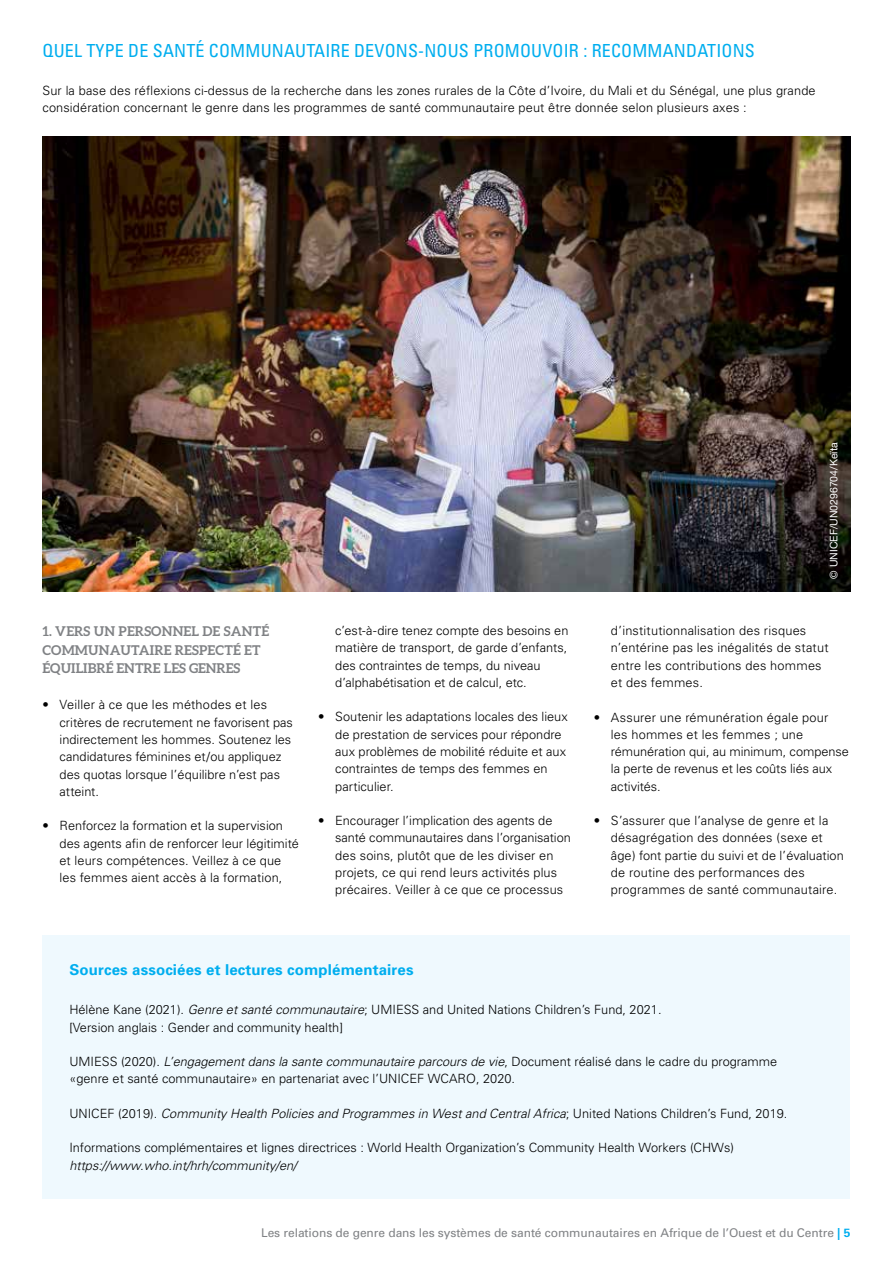
<style>
.page{position:relative;width:893px;height:1263px;background:#fff}
.page>*{position:absolute;margin:0;border:0;box-sizing:border-box;transform-origin:0 0}
.t1{font:condensed 18px "Univers";letter-spacing:.01em;color:#00aeef}
.t2{font:700 15px "Univers";letter-spacing:.01em;color:#00aeef}
.t3{font:700 13.5px/18.8px "Aleo";letter-spacing:.01em;color:#808285}
.t4{font:300 12.75px/17.2px "Univers";letter-spacing:.005em;color:#000}
.t5{font:italic 300 12.75px "Univers";color:#000}
.t6{font:12px "Univers";letter-spacing:-.005em;color:#808285}
.t7{font:10.5px "Helvetica Neue";color:#fff}
.s1{font-style:italic}
.s2{font-style:normal}
.s3{font-weight:700;color:#00aeef}
</style>
<div class="page">
<div style="left:43px;top:935px;width:807px;height:264px;background:#eff9fe"></div>
<img style="left:43px;top:136px;width:807px;height:455px">
<h1 class="t1" style="left:43px;top:39px;width:605px">QUEL TYPE DE SANTÉ COMM UNAUTAIRE DEVONS-NOUS PROM OUVOIR : RECOMMA</h1>
<h1 class="t1" style="left:674px;top:39px;width:82px">NDATIONS</h1>
<p class="t4" style="left:43px;top:82px;width:775px">Sur la base des réflexions ci-dessus de la recherche dans les zones rurales de la Côte d’Ivoire, du Mali et du Sénégal, une plus grande considération concernant le genre dans les programmes de santé communautaire peut être donnée selon plusieurs axes :</p>
<p class="t7" style="left:827px;top:579px;width:138px;rotate:-90deg">© UNICEF/UN0296704/Keïta</p>
<p class="t3" style="left:43px;top:621px;width:228px">1. VERS UN PERSONNEL DE SANTÉ<br>COMMUNAUTAIRE RESPECTÉ ET<br>ÉQUILIBRÉ ENTRE LES GENRES</p>
<p class="t4" style="left:60px;top:696px;width:235px;text-indent:-17px">• Veiller à ce que les méthodes et les critères de recrutement ne favorisent pas indirectement les hommes. Soutenez les candidatures féminines et/ou appliquez des quotas lorsque l’équilibre n’est pas atteint.</p>
<p class="t4" style="left:60px;top:817px;width:241px;text-indent:-17px">• Renforcez la formation et la supervision des agents afin de renforcer leur légitimité et leurs compétences. Veillez à ce que les femmes aient accès à la formation,</p>
<p class="t4" style="left:335px;top:622px;width:235px">c’est-à-dire tenez compte des besoins en matière de transport, de garde d’enfants, des contraintes de temps, du niveau d’alphabétisation et de calcul, etc.</p>
<p class="t4" style="left:335px;top:708px;width:234px;text-indent:-17px">• Soutenir les adaptations locales des lieux de prestation de services pour répondre aux problèmes de mobilité réduite et aux contraintes de temps des femmes en particulier.</p>
<p class="t4" style="left:335px;top:812px;width:237px;text-indent:-17px">• Encourager l’implication des agents de santé communautaires dans l’organisation des soins, plutôt que de les diviser en projets, ce qui rend leurs activités plus précaires. Veiller à ce que ce processus</p>
<p class="t4" style="left:611px;top:622px;width:219px">d’institutionnalisation des risques n’entérine pas les inégalités de statut entre les contributions des hommes et des femmes.</p>
<p class="t4" style="left:611px;top:708px;width:240px;text-indent:-17px">• Assurer une rémunération égale pour<br>les hommes et les femmes ; une rémunération qui, au minimum, compense la perte de revenus et les coûts liés aux activités.</p>
<p class="t4" style="left:611px;top:812px;width:234px;text-indent:-17px">• S’assurer que l’analyse de genre et la désagrégation des données (sexe et âge) font partie du suivi et de l’évaluation de routine des performances des programmes de santé communautaire.</p>
<p class="t2" style="left:69px;top:960px;width:346px">Sources associées et lectures complémentaires</p>
<p class="t4" style="left:69px;top:1001px;width:594px">Hélène Kane (2021). <span class="s1">Genre et santé communautaire</span>; UMIESS and United Nations Children’s Fund, 2021. [Version anglais : Gender and community health]</p>
<p class="t4" style="left:69px;top:1053px;width:709px">UMIESS (2020). <span class="s1">L’engagement dans la sante communautaire parcours de vie</span>, Document réalisé dans le cadre du programme «genre et santé communautaire» en partenariat avec l’UNICEF WCARO, 2020.</p>
<p class="t5" style="left:69px;top:1106px;width:720px"><span class="s2">UNICEF (2019).</span> Community Health Policies and Programmes in West and Central Africa<span class="s2">; United Nations Children’s Fund, 2019.</span></p>
<p class="t4" style="left:69px;top:1139px;width:666px">Informations complémentaires et lignes directrices : World Health Organization’s Community Health Workers (CHWs)</p>
<p class="t5" style="left:69px;top:1157px;width:229px">https://www.who.int/hrh/community/en/</p>
<p class="t6" style="left:261px;top:1226px;width:591px">Les relations de genre dans les systèmes de santé communautaires en Afrique de l’Ouest et du Centre <span class="s3">| 5</span></p>
</div>
